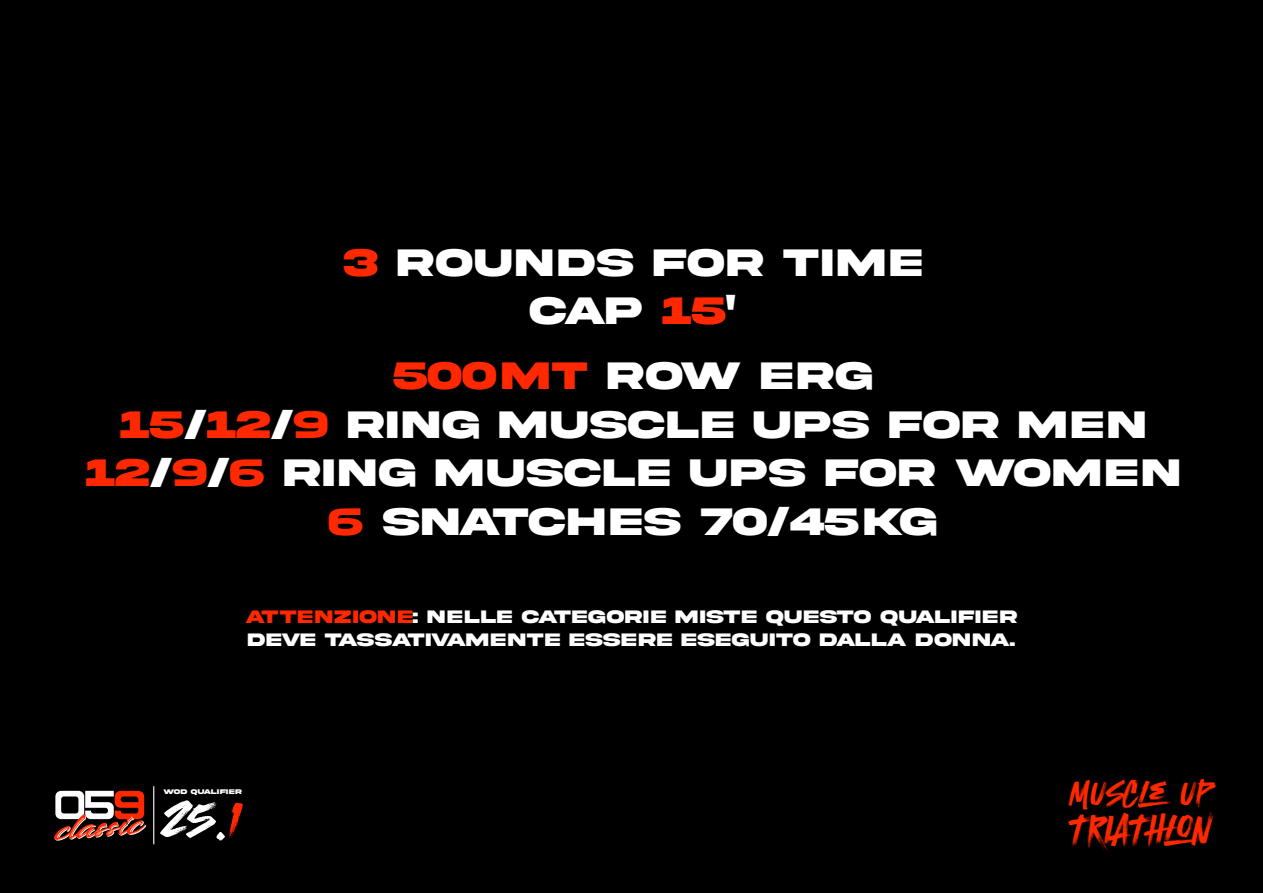
<style>
.page{position:relative;width:1263px;height:893px;background:#000}
.page>*{position:absolute;margin:0;border:0;box-sizing:border-box;transform-origin:0 0}
.t1{font:51.3px "Atomic Marker";color:#fff}
.t2{font:700 40.5px/48.6px "Akira Expanded Super";letter-spacing:.055em;color:#fff;text-align:center}
.t3{font:37.05px "Atomic Marker";color:#ff2800}
.t4{font:31.95px "Atomic Marker";color:#ff2800}
.t5{font:700 19.05px/23px "Akira Expanded Super";letter-spacing:.055em;color:#fff}
.t6{font:700 7.2px "Akira Expanded Super";letter-spacing:.055em;color:#fff}
.s1{color:#ff2800}
</style>
<div class="page">
<svg style="left:54px;top:791px;width:92px;height:50px"></svg>
<hr style="left:153px;top:786px;width:1px;height:58px;background:#fff">
<p class="t2" style="left:343px;top:239px;width:580px"><span class="s1">3</span> ROUNDS FOR TIME<br>CAP <span class="s1">15</span>'</p>
<p class="t2" style="left:86px;top:353px;width:1095px"><span class="s1">500MT</span> ROW ERG<br><span class="s1">15</span>/<span class="s1">12</span>/<span class="s1">9</span> RING MUSCLE UPS FOR MEN<br><span class="s1">12</span>/<span class="s1">9</span>/<span class="s1">6</span> RING MUSCLE UPS FOR WOMEN<br><span class="s1">6</span> SNATCHES 70/45KG</p>
<p class="t5" style="left:246px;top:605px;width:773px"><span class="s1">ATTENZIONE</span>: NELLE CATEGORIE MISTE QUESTO QUALIFIER<br>DEVE TASSATIVAMENTE ESSERE ESEGUITO DALLA DONNA.</p>
<p class="t6" style="left:163px;top:788px;width:80px">WOD QUALIFIER</p>
<p class="t4" style="left:1070px;top:775px;width:143px">MUSCLE UP</p>
<p class="t3" style="left:1070px;top:809px;width:143px">TRIATHLON</p>
<p class="t1" style="left:163px;top:791px;width:80px">25.<span class="s1">1</span></p>
</div>
